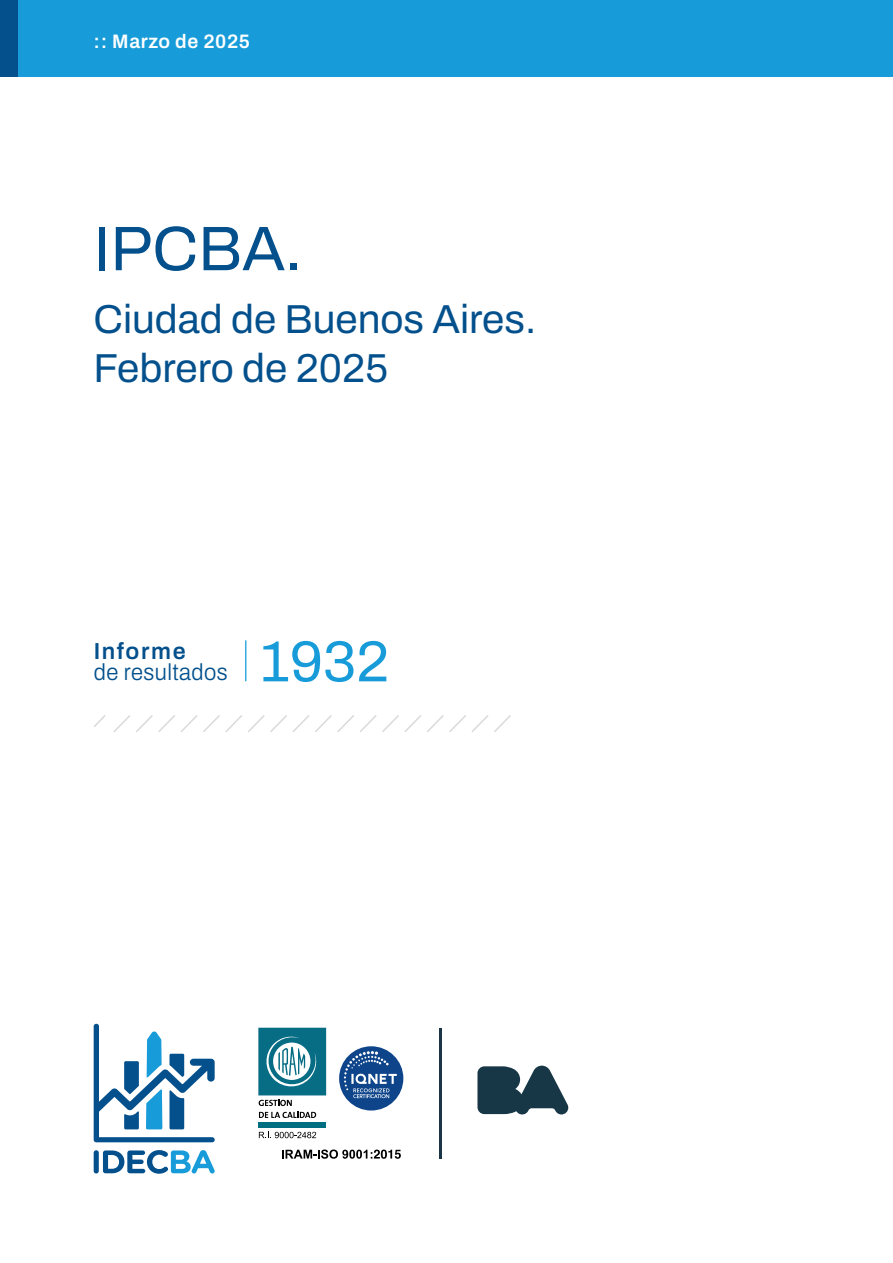
<style>
.page{position:relative;width:893px;height:1263px;background:#fff}
.page>*{position:absolute;margin:0;border:0;box-sizing:border-box;transform-origin:0 0}
.t1{font:63px "Archivo";color:#03508c}
.t2{font:57.9px "Archivo";color:#189cd9}
.t3{font:40.5px/48.6px "Archivo";color:#03508c}
.t4{font:300 23.25px "Archivo";letter-spacing:.02em;color:#03508c;scale:.95 1}
.t5{font:600 23.25px "Archivo";letter-spacing:.07em;color:#03508c}
.t6{font:600 19.5px "Archivo";letter-spacing:.03em;color:#fff}
</style>
<div class="page">
<div style="left:0;top:0;width:893px;height:77px;background:#189cd9"></div>
<hr style="left:245px;top:640px;width:1px;height:41px;background:#189cd9">
<svg style="left:94px;top:715px;width:417px;height:17px"></svg>
<div style="left:0;top:0;width:17px;height:77px;background:#03508c"></div>
<div style="left:94px;top:1150px;width:5px;height:23px;background:#03508c;border-radius:3px"></div>
<svg style="left:103px;top:1150px;width:112px;height:24px"></svg>
<svg style="left:94px;top:1024px;width:121px;height:118px"></svg>
<svg style="left:259px;top:1112px;width:57px;height:6px"></svg>
<div style="left:258px;top:1122px;width:68px;height:6px;background:#006e81"></div>
<svg style="left:259px;top:1132px;width:57px;height:6px"></svg>
<svg style="left:258px;top:1028px;width:68px;height:78px"></svg>
<svg style="left:477px;top:1066px;width:91px;height:48px"></svg>
<hr style="left:439px;top:1028px;width:3px;height:130px;background:#1a3646">
<svg style="left:282px;top:1149px;width:119px;height:10px"></svg>
<svg style="left:339px;top:1046px;width:64px;height:64px"></svg>
<p class="t6" style="left:94px;top:26px;width:158px">:: Marzo de 2025</p>
<h1 class="t1" style="left:94px;top:202px;width:210px">IPCBA.</h1>
<p class="t3" style="left:94px;top:295px;width:444px">Ciudad de Buenos Aires.<br>Febrero de 2025</p>
<p class="t5" style="left:94px;top:634px;width:94px">Informe</p>
<p class="t4" style="left:94px;top:655px;width:143px">de resultados</p>
<h2 class="t2" style="left:260px;top:619px;width:131px">1932</h2>
</div>
